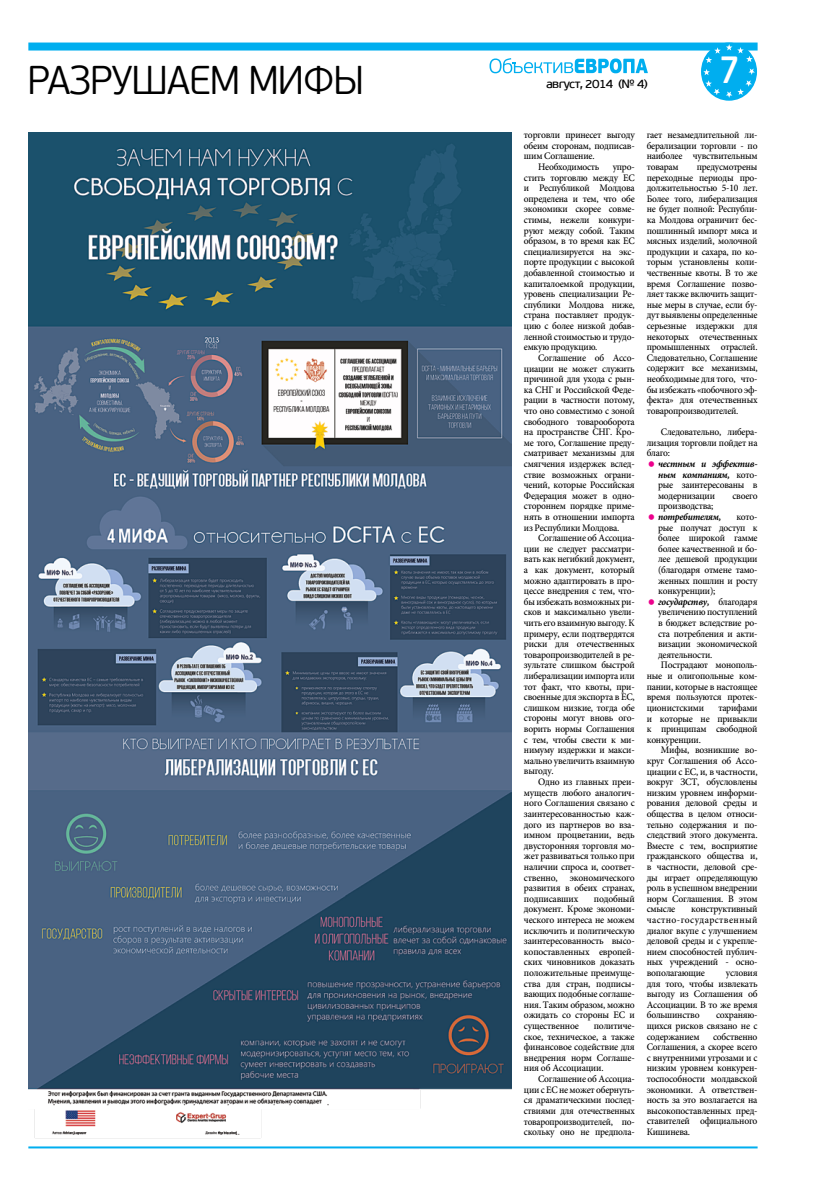
<style>
.page{position:relative;width:820px;height:1191px;background:#fff}
.page>*{position:absolute;margin:0;border:0;box-sizing:border-box;transform-origin:0 0}
.t1{font:300 40px "PF Beau Sans Pro";letter-spacing:-.025em;color:#000;scale:.95 1}
.t2{font:600 39.5px "PF Beau Sans Pro";color:#fff;scale:.8 1}
.t3{font:12px "PF Beau Sans Pro Bbook";letter-spacing:-.05em;color:#000;scale:1.05 1}
.t4{font:500 10px/10.6px "Minion Pro";letter-spacing:-.025em;color:#000;text-align:justify;scale:.95 1}
.t5{font:500 10px/10.6px "Minion Pro";letter-spacing:-.025em;color:#000;text-align:justify;scale:.96 1}
.t6{font:italic 700 10px "Minion Pro";letter-spacing:-.025em;color:#000;scale:.95 1}
.s1{font-weight:700;font-style:italic}
.s2{font-weight:500;font-style:normal}
</style>
<div class="page">
<div style="left:28px;top:43px;width:729px;height:8px;background:#00aeef"></div>
<svg style="left:700px;top:43px;width:56px;height:58px"></svg>
<svg style="left:703px;top:44px;width:51px;height:54px"></svg>
<hr style="left:28px;top:1146px;width:729px;height:2px;background:#00aeef">
<svg style="left:489px;top:58px;width:158px;height:15px"></svg>
<img style="left:29px;top:133px;width:482px;height:1006px">
<h1 class="t1" style="left:69px;top:57px;width:311px">зрушаем мифы</h1>
<h1 class="t1" style="left:28px;top:57px;width:22px">Ра</h1>
<p class="t3" style="left:545px;top:77px;width:98px">август, 2014 (№ 4)</p>
<h2 class="t2" style="left:719px;top:45px;width:26px">7</h2>
<p class="t5" style="left:523px;top:130px;width:117px">торговли принесет выгоду</p>
<p class="t5" style="left:523px;top:140px;width:117px">обеим сторонам, подписав-</p>
<p class="t5" style="left:523px;top:151px;width:75px">шим Соглашение.</p>
<p class="t4" style="left:538px;top:161px;width:66px">Необходимость</p>
<p class="t4" style="left:523px;top:161px;width:118px;text-indent:89px">упро&shy;стить торговлю между ЕС и Республикой Молдова определена и тем, что обе экономики скорее совме&shy;стимы, нежели конкури&shy;руют между собой. Таким образом, в то время как ЕС специализируется на экс&shy;порте продукции с высокой добавленной стоимостью и капиталоемкой продукции, уровень специализации Ре&shy;спублики Молдова ниже, страна поставляет продук&shy;цию с более низкой добав&shy;ленной стоимостью и трудо&shy;емкую продукцию.</p>
<p class="t4" style="left:523px;top:352px;width:118px;text-indent:14px">Соглашение об Ассо&shy;циации не может служить причиной для ухода с рын&shy;ка СНГ и Российской Феде&shy;рации в частности потому, что оно совместимо с зоной свободного товарооборота на пространстве СНГ. Кро&shy;ме того, Соглашение преду&shy;сматривает механизмы для смягчения издержек вслед&shy;ствие возможных ограни&shy;чений, которые Российская Федерация может в одно&shy;стороннем порядке приме&shy;нять в отношении импорта из Республики Молдова.</p>
<p class="t4" style="left:523px;top:532px;width:118px;text-indent:14px">Соглашение об Ассоциа&shy;ции не следует рассматри&shy;вать как негибкий документ, а как документ, который можно адаптировать в про&shy;цессе внедрения с тем, что&shy;бы избежать возможных ри&shy;сков и максимально увели&shy;чить его взаимную выгоду. К примеру, если подтвердятся риски для отечественных товаропроизводителей в ре&shy;зультате слишком быстрой либерализации импорта или тот факт, что квоты, при&shy;своенные для экспорта в ЕС, слишком низкие, тогда обе стороны могут вновь ого&shy;ворить нормы Соглашения с тем, чтобы свести к ми&shy;нимуму издержки и макси&shy;мально увеличить взаимную выгоду.</p>
<p class="t5" style="left:523px;top:776px;width:117px;text-indent:14px">Одно из главных преи&shy;муществ любого аналогич&shy;ного Соглашения связано с заинтересованностью каж&shy;дого из партнеров во вза&shy;имном процветании, ведь двусторонняя торговля мо&shy;жет развиваться только при наличии спроса и, соответ&shy;ственно, экономического развития в обеих странах, подписавших</p>
<p class="t5" style="left:523px;top:893px;width:117px;text-indent:70px">подобный документ. Кроме экономи&shy;ческого интереса не можем исключить и политическую заинтересованность высо&shy;копоставленных европей&shy;ских чиновников доказать положительные преимуще&shy;ства для стран, подписы&shy;вающих подобные соглаше&shy;ния. Таким образом, можно ожидать со стороны ЕС и существенное</p>
<p class="t5" style="left:523px;top:1020px;width:117px;text-indent:70px">политиче&shy;ское, техническое, а также финансовое содействие для внедрения норм Соглаше&shy;ния об Ассоциации.</p>
<p class="t4" style="left:523px;top:1073px;width:118px;text-indent:14px">Соглашение об Ассоциа&shy;ции с ЕС не может обернуть&shy;ся драматическими послед&shy;ствиями для отечественных товаропроизводителей, по&shy;скольку оно не предпола-</p>
<p class="t4" style="left:646px;top:130px;width:118px">гает незамедлительной ли&shy;берализации торговли - по наиболее чувствительным товарам</p>
<p class="t4" style="left:646px;top:161px;width:118px;text-indent:50px">предусмотрены переходные периоды про&shy;должительностью 5-10 лет.<br>Более того, либерализация не будет полной: Республи&shy;ка Молдова ограничит бес&shy;пошлинный импорт мяса и мясных изделий, молочной продукции и сахара, по ко&shy;торым установлены коли&shy;чественные квоты. В то же время Соглашение позво&shy;ляет также включить защит&shy;ные меры в случае, если бу&shy;дут выявлены определенные серьезные издержки для некоторых отечественных промышленных отраслей.<br>Следовательно, Соглашение содержит все механизмы, необходимые для того, что&shy;бы избежать «побочного эф&shy;фекта» для отечественных товаропроизводителей.</p>
<p class="t4" style="left:646px;top:426px;width:118px;text-indent:14px">Следовательно, либера&shy;лизация торговли пойдет на благо:</p>
<p class="t4" style="left:657px;top:458px;width:106px"><span class="s1">честным и эффектив&shy;ным компаниям,</span> кото&shy;рые заинтересованы в модернизации</p>
<p class="t4" style="left:732px;top:490px;width:28px">своего</p>
<p class="t4" style="left:657px;top:501px;width:60px">производства;</p>
<p class="t6" style="left:657px;top:509px;width:68px">потребителям,</p>
<p class="t4" style="left:736px;top:511px;width:24px">кото-</p>
<p class="t4" style="left:658px;top:522px;width:106px">рые получат доступ к</p>
<p class="t4" style="left:658px;top:533px;width:106px">более широкой гамме</p>
<p class="t4" style="left:658px;top:543px;width:106px">более качественной и бо-</p>
<p class="t4" style="left:658px;top:554px;width:106px">лее дешевой продукции</p>
<p class="t4" style="left:658px;top:564px;width:106px">(благодаря отмене тамо-</p>
<p class="t4" style="left:658px;top:575px;width:106px">женных пошлин и росту</p>
<p class="t4" style="left:658px;top:586px;width:62px">конкуренции);</p>
<p class="t6" style="left:658px;top:594px;width:106px">государству, <span class="s2">благодаря</span></p>
<p class="t4" style="left:657px;top:607px;width:106px">увеличению поступлений</p>
<p class="t4" style="left:657px;top:617px;width:106px">в бюджет вследствие ро-</p>
<p class="t4" style="left:657px;top:628px;width:106px">ста потребления и акти-</p>
<p class="t4" style="left:657px;top:639px;width:106px">визации экономической</p>
<p class="t4" style="left:657px;top:649px;width:58px">деятельности.</p>
<p class="t4" style="left:660px;top:660px;width:103px">Пострадают монополь-</p>
<p class="t4" style="left:646px;top:670px;width:118px">ные и олигопольные ком-</p>
<p class="t4" style="left:646px;top:681px;width:118px">пании, которые в настоящее</p>
<p class="t4" style="left:646px;top:692px;width:118px">время пользуются протек-</p>
<p class="t4" style="left:646px;top:702px;width:62px">ционистскими</p>
<p class="t4" style="left:646px;top:702px;width:118px;text-indent:72px">тарифами и которые не привыкли к принципам свободной конкуренции.</p>
<p class="t5" style="left:646px;top:745px;width:117px;text-indent:14px">Мифы, возникшие во&shy;круг Соглашения об Ассо&shy;циации с ЕС, и, в частности, вокруг ЗСТ, обусловлены низким уровнем информи&shy;рования деловой среды и общества в целом относи&shy;тельно содержания и по&shy;следствий этого документа.<br>Вместе с тем, восприятие гражданского общества и, в частности, деловой сре&shy;ды играет определяющую роль в успешном внедрении норм Соглашения. В этом смысле</p>
<p class="t5" style="left:646px;top:904px;width:117px;text-indent:44px">конструктивный частно-государственный диалог вкупе с улучшением деловой среды и с укрепле&shy;нием способностей публич&shy;ных учреждений - осно&shy;вополагающие</p>
<p class="t5" style="left:646px;top:967px;width:117px;text-indent:79px">условия для того, чтобы извлекать выгоду из Соглашения об Ассоциации. В то же время большинство</p>
<p class="t5" style="left:646px;top:1010px;width:117px;text-indent:69px">сохраняю&shy;щихся рисков связано не с содержанием</p>
<p class="t5" style="left:646px;top:1031px;width:117px;text-indent:66px">собственно Соглашения, а скорее всего с внутренними угрозами и с низким уровнем конкурен&shy;тоспособности молдавской экономики. А ответствен&shy;ность за это возлагается на высокопоставленных пред&shy;ставителей официального Кишинева.</p>
</div>
